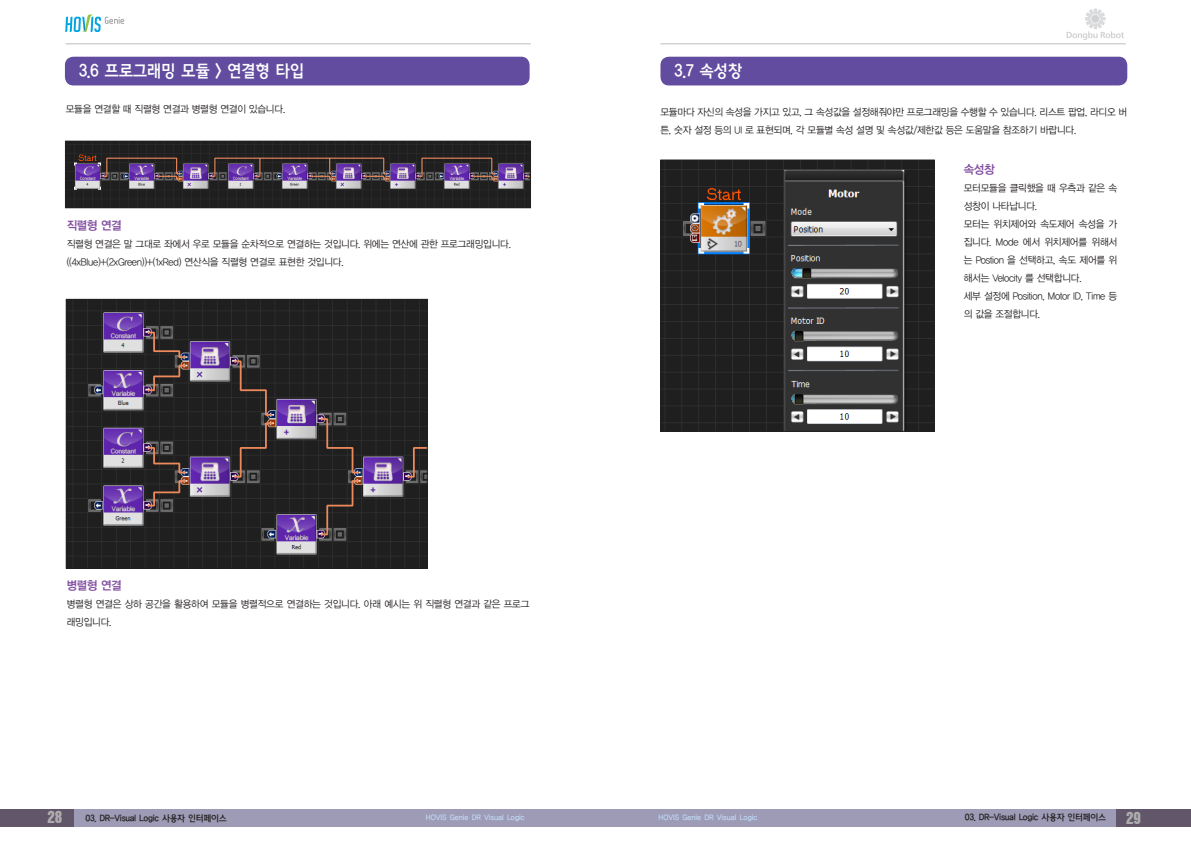
<style>
.page{position:relative;width:1191px;height:842px;background:#fff}
.page>*{position:absolute;margin:0;border:0;box-sizing:border-box;transform-origin:0 0}
.t1{font:17px "Cre Go B";letter-spacing:-.025em;color:#fff;scale:.95 1}
.t2{font:15px "Swiss 921 BT Regular A";color:#aeadad}
.t3{font:12px "YDVYGO14";letter-spacing:-.025em;color:#824fa0;scale:.95 1}
.t4{font:10px/18px "YDVYGO12";letter-spacing:-.025em;color:#231f20;scale:.95 1}
.t5{font:9px "Cre Go B";letter-spacing:-.035em;color:#231f20}
.t6{font:8px "Cre Go M";color:#c6e3ff}
</style>
<div class="page">
<div style="left:0;top:809px;width:74px;height:17px;background:#62566a"></div>
<div style="left:1116px;top:809px;width:75px;height:17px;background:#62566a"></div>
<div style="left:74px;top:809px;width:521px;height:17px;background:#9e9bb6"></div>
<div style="left:594px;top:809px;width:522px;height:17px;background:#9e9bb6"></div>
<hr style="left:66px;top:44px;width:465px;height:1px;background:#bcbdc0">
<hr style="left:660px;top:44px;width:465px;height:1px;background:#bcbdc0">
<svg style="left:65px;top:15px;width:59px;height:17px"></svg>
<svg style="left:1066px;top:9px;width:58px;height:31px"></svg>
<img style="left:67px;top:143px;width:462px;height:63px">
<div style="left:65px;top:141px;width:466px;height:67px;border:1px solid #231f20"></div>
<img style="left:68px;top:301px;width:357px;height:265px">
<div style="left:66px;top:299px;width:361px;height:269px;border:1px solid #231f20"></div>
<div style="left:65px;top:57px;width:464px;height:28px;background:#624c9f;border-radius:9px"></div>
<img style="left:662px;top:162px;width:270px;height:267px">
<div style="left:660px;top:160px;width:274px;height:271px;border:1px solid #231f20"></div>
<div style="left:660px;top:57px;width:467px;height:28px;background:#624c9f;border-radius:9px"></div>
<p class="t1" style="left:79px;top:62px;width:239px">3.6 프로그래밍 모듈 &gt; 연결형 타입</p>
<p class="t4" style="left:66px;top:100px;width:233px">모듈을 연결할 때 직렬형 연결과 병렬형 연결이 있습니다.</p>
<p class="t3" style="left:67px;top:217px;width:59px">직렬형 연결</p>
<p class="t4" style="left:67px;top:234px;width:469px">직렬형 연결은 말 그대로 좌에서 우로 모듈을 순차적으로 연결하는 것입니다. 위에는 연산에 관한 프로그래밍입니다.</p>
<p class="t4" style="left:67px;top:252px;width:293px">((4xBlue)+(2xGreen))+(1xRed) 연산식을 직렬형 연결로 표현한 것입니다.</p>
<p class="t3" style="left:67px;top:577px;width:59px">병렬형 연결</p>
<p class="t4" style="left:67px;top:594px;width:489px">병렬형 연결은 상하 공간을 활용하여 모듈을 병렬적으로 연결하는 것입니다. 아래 예시는 위 직렬형 연결과 같은 프로그 래밍입니다.</p>
<p class="t1" style="left:674px;top:62px;width:73px">3.7 속성창</p>
<p class="t4" style="left:660px;top:103px;width:493px">모듈마다 자신의 속성을 가지고 있고, 그 속성값을 설정해줘야만 프로그래밍을 수행할 수 있습니다. 리스트 팝업, 라디오 버 튼, 숫자 설정 등의 UI 로 표현되며, 각 모듈별 속성 설명 및 속성값/제한값 등은 도움말을 참조하기 바랍니다.</p>
<p class="t3" style="left:963px;top:161px;width:34px">속성창</p>
<p class="t4" style="left:963px;top:178px;width:163px">모터모듈을 클릭했을 때 우측과 같은 속 성창이 나타납니다.</p>
<p class="t4" style="left:963px;top:214px;width:163px;text-align:justify">모터는 위치제어와 속도제어 속성을 가 집니다. Mode 에서 위치제어를 위해서 는 Postion 을 선택하고, 속도 제어를 위 해서는 Velocity 를 선택합니다.</p>
<p class="t4" style="left:963px;top:286px;width:163px">세부 설정에 Position, Motor ID, Time 등 의 값을 조절합니다.</p>
<h2 class="t2" style="left:47px;top:807px;width:16px">28</h2>
<p class="t5" style="left:86px;top:814px;width:143px">03. DR-Visual Logic 사용자 인터페이스</p>
<h2 class="t2" style="left:1126px;top:808px;width:16px">29</h2>
<p class="t6" style="left:426px;top:813px;width:100px">HOVIS Genie DR Visual Logic</p>
<p class="t6" style="left:658px;top:813px;width:100px">HOVIS Genie DR Visual Logic</p>
<p class="t5" style="left:965px;top:813px;width:143px">03. DR-Visual Logic 사용자 인터페이스</p>
</div>
